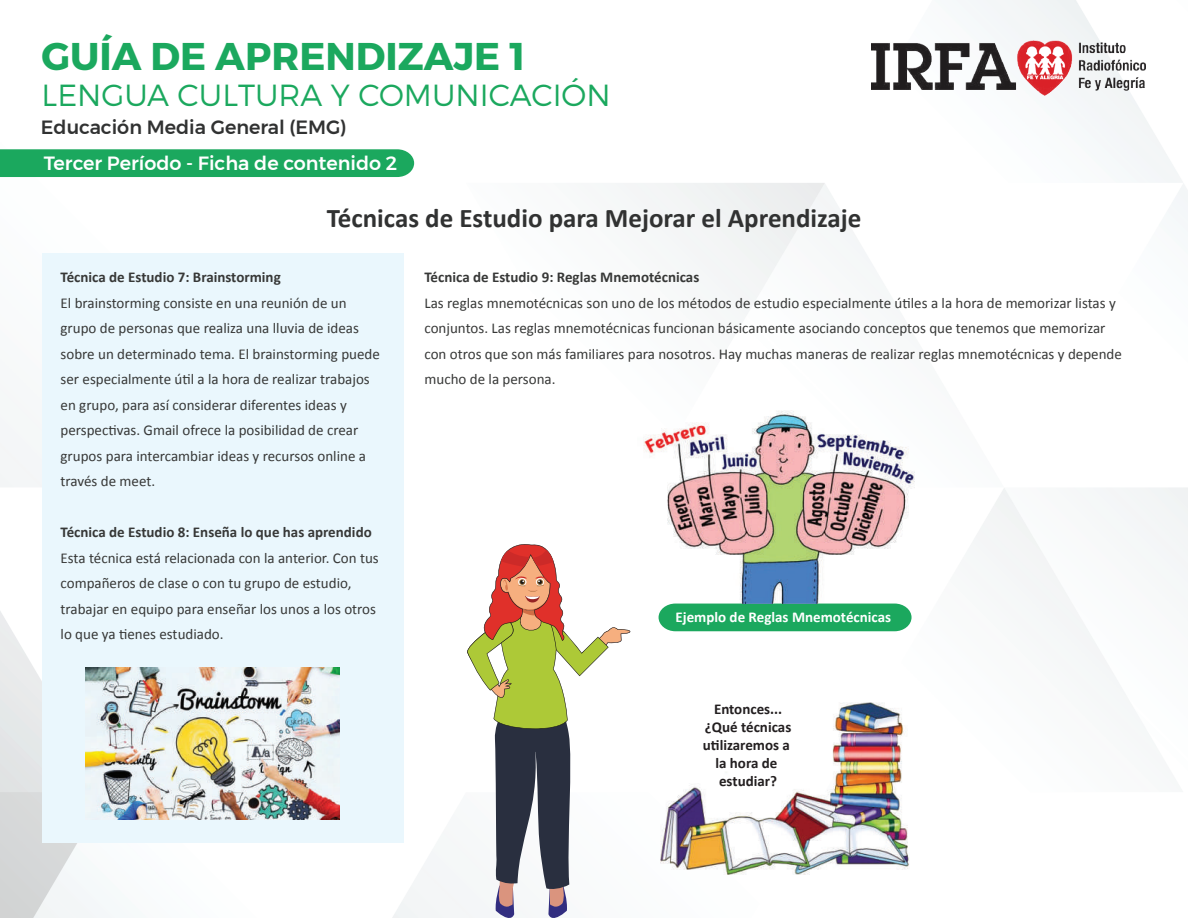
<style>
.page{position:relative;width:1188px;height:918px;background:#fff}
.page>*{position:absolute;margin:0;border:0;box-sizing:border-box;transform-origin:0 0}
.t1{font:700 38.7px "Montserrat";color:#1ba85e}
.t2{font:300 30.45px "Montserrat";color:#1ba85e}
.t3{font:700 27px "Calibri";color:#313232}
.t4{font:500 19.2px "Montserrat";color:#fff}
.t5{font:500 19.2px "Montserrat";color:#313232}
.t6{font:15px/25.5px "Calibri";color:#373837}
.t7{font:700 15px "Calibri";color:#373837}
.t8{font:700 15px/18px "Calibri";color:#231f20;text-align:center}
.t9{font:700 15px "Calibri";color:#fff}
</style>
<div class="page">
<img style="left:0;top:0;width:1188px;height:918px">
<div style="left:42px;top:253px;width:362px;height:590px;background:#eaf7fd"></div>
<div style="left:0;top:149px;width:414px;height:28px;background:#1ba85e"></div>
<div style="left:659px;top:604px;width:253px;height:27px;background:#1ba85e"></div>
<img style="left:872px;top:40px;width:274px;height:55px">
<img style="left:626px;top:387px;width:318px;height:217px">
<img style="left:85px;top:668px;width:255px;height:152px">
<img style="left:660px;top:702px;width:250px;height:172px">
<svg style="left:465px;top:544px;width:166px;height:374px"></svg>
<h1 class="t1" style="left:42px;top:32px;width:485px">GUÍA DE APRENDIZAJE 1</h1>
<h2 class="t2" style="left:42px;top:77px;width:571px">LENGUA CULTURA Y COMUNICACIÓN</h2>
<p class="t5" style="left:41px;top:112px;width:307px">Educación Media General (EMG)</p>
<p class="t4" style="left:44px;top:148px;width:355px">Tercer Período - Ficha de contenido 2</p>
<h3 class="t3" style="left:327px;top:199px;width:536px">Técnicas de Estudio para Mejorar el Aprendizaje</h3>
<p class="t7" style="left:61px;top:266px;width:222px">Técnica de Estudio 7: Brainstorming</p>
<p class="t6" style="left:61px;top:289px;width:321px">El brainstorming consiste en una reunión de un grupo de personas que realiza una lluvia de ideas sobre un determinado tema. El brainstorming puede ser especialmente útil a la hora de realizar trabajos en grupo, para así considerar diferentes ideas y perspectivas. Gmail ofrece la posibilidad de crear grupos para intercambiar ideas y recursos online a través de meet.</p>
<p class="t7" style="left:61px;top:521px;width:313px">Técnica de Estudio 8: Enseña lo que has aprendido</p>
<p class="t6" style="left:61px;top:544px;width:320px">Esta técnica está relacionada con la anterior. Con tus compañeros de clase o con tu grupo de estudio, trabajar en equipo para enseñar los unos a los otros lo que ya tienes estudiado.</p>
<p class="t7" style="left:425px;top:266px;width:276px">Técnica de Estudio 9: Reglas Mnemotécnicas</p>
<p class="t6" style="left:425px;top:289px;width:699px">Las reglas mnemotécnicas son uno de los métodos de estudio especialmente útiles a la hora de memorizar listas y conjuntos. Las reglas mnemotécnicas funcionan básicamente asociando conceptos que tenemos que memorizar con otros que son más familiares para nosotros. Hay muchas maneras de realizar reglas mnemotécnicas y depende mucho de la persona.</p>
<p class="t9" style="left:676px;top:606px;width:217px">Ejemplo de Reglas Mnemotécnicas</p>
<p class="t8" style="left:703px;top:699px;width:90px">Entonces... ¿Qué técnicas utilizaremos a la hora de estudiar?</p>
</div>
